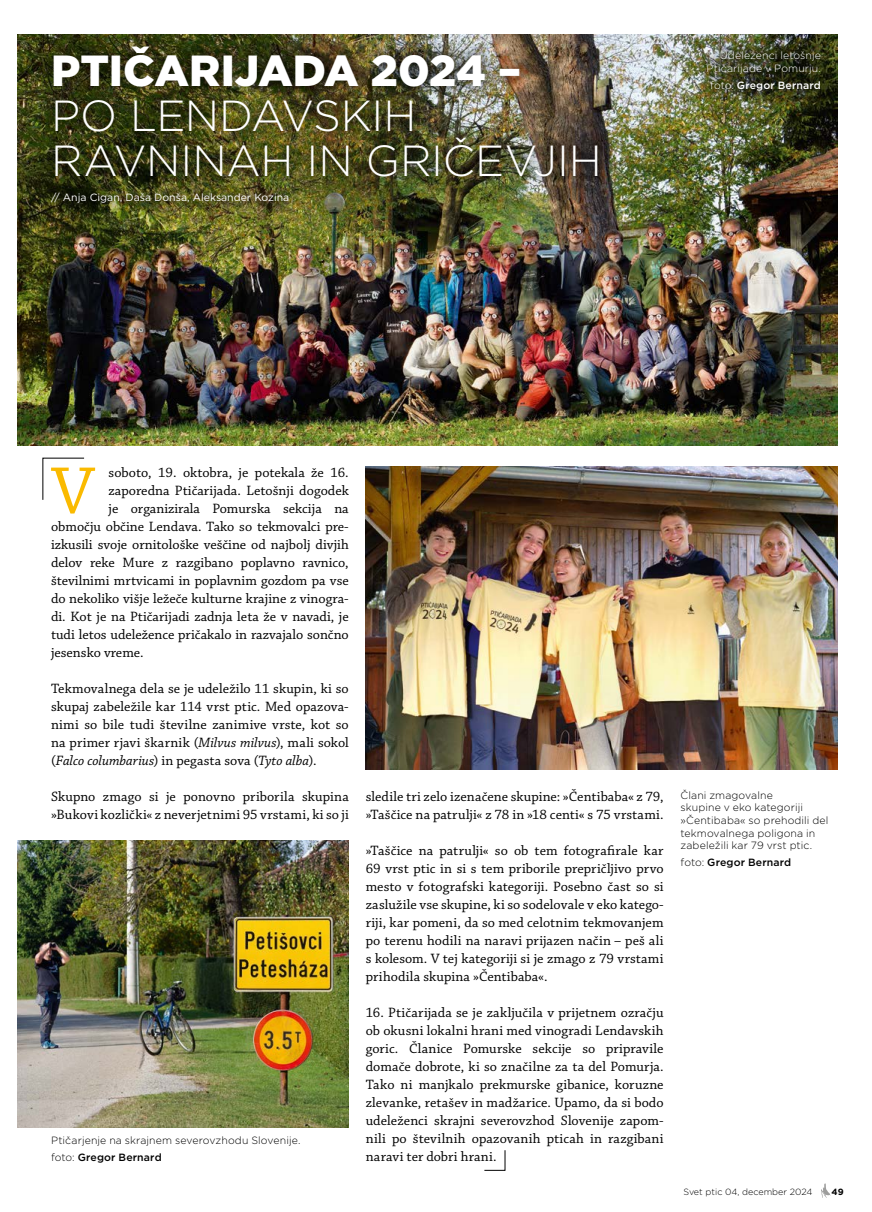
<style>
.page{position:relative;width:872px;height:1212px;background:#fff}
.page>*{position:absolute;margin:0;border:0;box-sizing:border-box;transform-origin:0 0}
.BODY_kapitelka{font:69.6px "Chaparral Pro";color:#faba00}
.NASLOV{font:300 43.5px/45px "Gotham";letter-spacing:-.005em;color:#fff}
.BODY{font:14.25px/18px "Chaparral Pro";letter-spacing:.005em;color:#000;text-align:justify}
.BODY_kapitelka-2{font:14.25px "Chaparral Pro";color:#000}
.PODPIS_foto{font:300 10.5px/12.6px "Gotham";letter-spacing:.01em;color:#000}
.avtor{font:10.5px "Gotham";color:#fff}
.PODPIS_foto-2{font:300 10.5px/12.6px "Gotham";letter-spacing:.01em;color:#fff;text-align:right}
.PODPIS_foto-3{font:500 10.5px "Gotham";letter-spacing:.015em;color:#000}
.PODPIS_foto-4{font:500 10.5px "Gotham";letter-spacing:.015em;color:#fff}
.t1{font:300 9px "Gotham";color:#000}
.t2{font:700 9px "Gotham";color:#000}
.s1{font-weight:900}
.s2{font-weight:300}
.s3{font-style:italic}
</style>
<div class="page">
<img style="left:17px;top:34px;width:821px;height:411px">
<img style="left:17px;top:840px;width:332px;height:287px">
<img style="left:366px;top:466px;width:472px;height:303px">
<div style="left:38px;top:33px;width:573px;height:183px;background:#000;opacity:.75"></div>
<img style="left:694px;top:38px;width:139px;height:66px">
<svg style="left:42px;top:457px;width:43px;height:43px"></svg>
<svg style="left:484px;top:1150px;width:21px;height:21px"></svg>
<svg style="left:821px;top:1183px;width:9px;height:15px"></svg>
<p class="NASLOV" style="left:51px;top:47px;width:552px"><span class="s1">PTIČARIJADA 2024 –<br></span>PO LENDAVSKIH<br>RAVNINAH IN GRIČEVJIH</p>
<p class="avtor" style="left:51px;top:190px;width:240px">// Anja Cigan, Daša Donša, Aleksander Kozina</p>
<p class="PODPIS_foto-2" style="left:706px;top:49px;width:116px">Udeleženci letošnje<br>Ptičarijade v Pomurju.</p>
<p class="PODPIS_foto-4" style="left:710px;top:78px;width:112px"><span class="s2">foto:</span> Gregor Bernard</p>
<p class="BODY_kapitelka" style="left:51px;top:452px;width:45px">V</p>
<p class="BODY_kapitelka-2" style="left:109px;top:464px;width:242px">soboto, 19. oktobra, je potekala že 16.</p>
<p class="BODY_kapitelka-2" style="left:109px;top:482px;width:242px">zaporedna Ptičarijada. Letošnji dogodek</p>
<p class="BODY_kapitelka-2" style="left:109px;top:500px;width:242px">je organizirala Pomurska sekcija na</p>
<p class="BODY_kapitelka-2" style="left:51px;top:518px;width:299px">območju občine Lendava. Tako so tekmovalci pre-</p>
<p class="BODY_kapitelka-2" style="left:51px;top:536px;width:299px">izkusili svoje ornitološke veščine od najbolj divjih</p>
<p class="BODY_kapitelka-2" style="left:51px;top:554px;width:299px">delov reke Mure z razgibano poplavno ravnico,</p>
<p class="BODY_kapitelka-2" style="left:51px;top:572px;width:299px">številnimi mrtvicami in poplavnim gozdom pa vse</p>
<p class="BODY_kapitelka-2" style="left:51px;top:590px;width:299px">do nekoliko višje ležeče kulturne krajine z vinogra-</p>
<p class="BODY_kapitelka-2" style="left:51px;top:608px;width:299px">di. Kot je na Ptičarijadi zadnja leta že v navadi, je</p>
<p class="BODY_kapitelka-2" style="left:51px;top:626px;width:299px">tudi letos udeležence pričakalo in razvajalo sončno</p>
<p class="BODY_kapitelka-2" style="left:51px;top:644px;width:94px">jesensko vreme.</p>
<p class="BODY" style="left:51px;top:680px;width:299px">Tekmovalnega dela se je udeležilo 11 skupin, ki so skupaj zabeležile kar 114 vrst ptic. Med opazova&shy;nimi so bile tudi številne zanimive vrste, kot so na primer rjavi škarnik (<span class="s3">Milvus milvus</span>), mali sokol (<span class="s3">Falco columbarius</span>) in pegasta sova (<span class="s3">Tyto alba</span>).</p>
<p class="BODY" style="left:51px;top:788px;width:299px">Skupno zmago si je ponovno priborila skupina »Bukovi kozlički« z neverjetnimi 95 vrstami, ki so ji</p>
<p class="BODY" style="left:366px;top:788px;width:299px">sledile tri zelo izenačene skupine: »Čentibaba« z 79, »Taščice na patrulji« z 78 in »18 centi« s 75 vrstami.</p>
<p class="BODY" style="left:366px;top:842px;width:299px">»Taščice na patrulji« so ob tem fotografirale kar 69 vrst ptic in si s tem priborile prepričljivo prvo mesto v fotografski kategoriji. Posebno čast so si zaslužile vse skupine, ki so sodelovale v eko katego&shy;riji, kar pomeni, da so med celotnim tekmovanjem po terenu hodili na naravi prijazen način – peš ali s kolesom. V tej kategoriji si je zmago z 79 vrstami prihodila skupina »Čentibaba«.</p>
<p class="BODY" style="left:366px;top:1004px;width:299px">16. Ptičarijada se je zaključila v prijetnem ozračju ob okusni lokalni hrani med vinogradi Lendavskih goric. Članice Pomurske sekcije so pripravile domače dobrote, ki so značilne za ta del Pomurja.<br>Tako ni manjkalo prekmurske gibanice, koruzne zlevanke, retašev in madžarice. Upamo, da si bodo udeleženci skrajni severovzhod Slovenije zapom&shy;nili po številnih opazovanih pticah in razgibani naravi ter dobri hrani.</p>
<p class="PODPIS_foto" style="left:51px;top:1134px;width:251px">Ptičarjenje na skrajnem severovzhodu Slovenije.</p>
<p class="PODPIS_foto-3" style="left:51px;top:1150px;width:112px"><span class="s2">foto:</span> Gregor Bernard</p>
<p class="PODPIS_foto" style="left:680px;top:788px;width:149px">Člani zmagovalne<br>skupine v eko kategoriji »Čentibaba« so prehodili del tekmovalnega poligona in zabeležili kar 79 vrst ptic.</p>
<p class="PODPIS_foto-3" style="left:680px;top:855px;width:112px"><span class="s2">foto:</span> Gregor Bernard</p>
<p class="t1" style="left:683px;top:1185px;width:131px">Svet ptic 04, december 2024</p>
<p class="t2" style="left:831px;top:1185px;width:14px">49</p>
</div>
